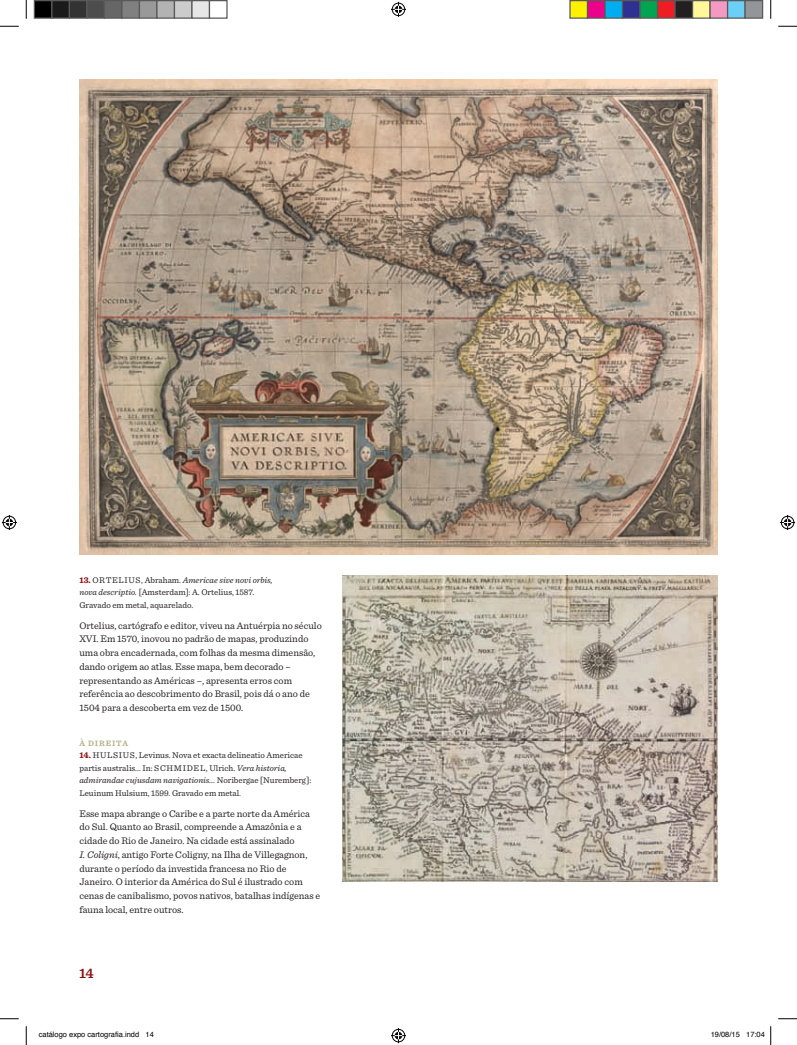
<style>
.page{position:relative;width:797px;height:1045px;background:#fff}
.page>*{position:absolute;margin:0;border:0;box-sizing:border-box;transform-origin:0 0}
.t1{font:600 14.38px "Sentinel";color:#8b0d10}
.t2{font:10px/13.8px "Sentinel";color:#231f20}
.t3{font:8.75px/12.5px "Sentinel";color:#231f20}
.t4{font:600 8.12px "Sentinel";letter-spacing:.1em;color:#b1aa7d}
.t5{font:7.5px "Helvetica";color:#000}
.s1{font-weight:700;color:#8b0d10}
.s2{font-style:italic}
</style>
<div class="page">
<img style="left:342px;top:575px;width:375px;height:306px">
<img style="left:79px;top:79px;width:638px;height:475px">
<svg style="left:0;top:25px;width:19px;height:2px"></svg>
<svg style="left:778px;top:25px;width:19px;height:2px"></svg>
<svg style="left:0;top:1018px;width:19px;height:1px"></svg>
<svg style="left:778px;top:1018px;width:19px;height:1px"></svg>
<svg style="left:25px;top:0;width:2px;height:19px"></svg>
<svg style="left:25px;top:1026px;width:2px;height:19px"></svg>
<svg style="left:770px;top:0;width:1px;height:19px"></svg>
<svg style="left:391px;top:2px;width:15px;height:15px"></svg>
<svg style="left:391px;top:1028px;width:15px;height:15px"></svg>
<svg style="left:2px;top:515px;width:15px;height:15px"></svg>
<svg style="left:780px;top:515px;width:15px;height:15px"></svg>
<div style="left:34px;top:1px;width:18px;height:17px;background:#000"></div>
<div style="left:34px;top:0;width:18px;height:19px;border:1px solid #595959"></div>
<div style="left:52px;top:1px;width:17px;height:17px;background:#1a1a1a"></div>
<div style="left:51px;top:0;width:19px;height:19px;border:1px solid #595959"></div>
<div style="left:69px;top:1px;width:18px;height:17px;background:#333"></div>
<div style="left:69px;top:0;width:19px;height:19px;border:1px solid #595959"></div>
<div style="left:87px;top:1px;width:17px;height:17px;background:#4d4d4d"></div>
<div style="left:86px;top:0;width:19px;height:19px;border:1px solid #595959"></div>
<div style="left:104px;top:1px;width:18px;height:17px;background:#666"></div>
<div style="left:104px;top:0;width:18px;height:19px;border:1px solid #595959"></div>
<div style="left:122px;top:1px;width:17px;height:17px;background:#808080"></div>
<div style="left:121px;top:0;width:19px;height:19px;border:1px solid #595959"></div>
<div style="left:139px;top:1px;width:18px;height:17px;background:#999"></div>
<div style="left:139px;top:0;width:19px;height:19px;border:1px solid #595959"></div>
<div style="left:157px;top:1px;width:17px;height:17px;background:#b3b3b3"></div>
<div style="left:156px;top:0;width:19px;height:19px;border:1px solid #595959"></div>
<div style="left:174px;top:1px;width:18px;height:17px;background:#ccc"></div>
<div style="left:174px;top:0;width:18px;height:19px;border:1px solid #595959"></div>
<div style="left:192px;top:1px;width:17px;height:17px;background:#e6e6e6"></div>
<div style="left:191px;top:0;width:19px;height:19px;border:1px solid #595959"></div>
<div style="left:209px;top:0;width:19px;height:19px;border:1px solid #595959"></div>
<div style="left:570px;top:1px;width:17px;height:17px;background:#fff101"></div>
<div style="left:569px;top:0;width:19px;height:19px;border:1px solid #595959"></div>
<div style="left:587px;top:1px;width:18px;height:17px;background:#ed028c"></div>
<div style="left:587px;top:0;width:18px;height:19px;border:1px solid #595959"></div>
<div style="left:605px;top:1px;width:17px;height:17px;background:#00aeef"></div>
<div style="left:604px;top:0;width:19px;height:19px;border:1px solid #595959"></div>
<div style="left:622px;top:1px;width:18px;height:17px;background:#2e3092"></div>
<div style="left:622px;top:0;width:18px;height:19px;border:1px solid #595959"></div>
<div style="left:640px;top:1px;width:17px;height:17px;background:#00a54f"></div>
<div style="left:639px;top:0;width:19px;height:19px;border:1px solid #595959"></div>
<div style="left:657px;top:1px;width:18px;height:17px;background:#ee1d23"></div>
<div style="left:657px;top:0;width:18px;height:19px;border:1px solid #595959"></div>
<div style="left:675px;top:1px;width:17px;height:17px;background:#231f20"></div>
<div style="left:674px;top:0;width:19px;height:19px;border:1px solid #595959"></div>
<div style="left:692px;top:1px;width:18px;height:17px;background:#fff79a"></div>
<div style="left:692px;top:0;width:18px;height:19px;border:1px solid #595959"></div>
<div style="left:710px;top:1px;width:17px;height:17px;background:#f499c2"></div>
<div style="left:709px;top:0;width:19px;height:19px;border:1px solid #595959"></div>
<div style="left:727px;top:1px;width:18px;height:17px;background:#6bcff6"></div>
<div style="left:727px;top:0;width:18px;height:19px;border:1px solid #595959"></div>
<div style="left:745px;top:1px;width:17px;height:17px;background:#939598"></div>
<div style="left:744px;top:0;width:19px;height:19px;border:1px solid #595959"></div>
<svg style="left:770px;top:1026px;width:1px;height:19px"></svg>
<p class="t3" style="left:79px;top:573px;width:195px"><span class="s1">13.</span> ORTELIUS, Abraham. <span class="s2">Americae sive novi orbis, nova descriptio.</span> [Amsterdam]: A. Ortelius, 1587.<br>Gravado em metal, aquarelado.</p>
<p class="t2" style="left:79px;top:617px;width:244px">Ortelius, cartógrafo e editor, viveu na Antuérpia no século XVI. Em 1570, inovou no padrão de mapas, produzindo uma obra encadernada, com folhas da mesma dimensão, dando origem ao atlas. Esse mapa, bem decorado – representando as Américas –, apresenta erros com referência ao descobrimento do Brasil, pois dá o ano de 1504 para a descoberta em vez de 1500.</p>
<p class="t4" style="left:79px;top:736px;width:50px">À DIREITA</p>
<p class="t3" style="left:79px;top:748px;width:233px"><span class="s1">14.</span> HULSIUS, Levinus. Nova et exacta delineatio Americae partis australis... In: SCHMIDEL, Ulrich. <span class="s2">Vera historia, admirandae cujusdam navigationis...</span> Noribergae [Nuremberg]:<br>Leuinum Hulsium, 1599. Gravado em metal.</p>
<p class="t2" style="left:79px;top:805px;width:242px">Esse mapa abrange o Caribe e a parte norte da América do Sul. Quanto ao Brasil, compreende a Amazônia e a cidade do Rio de Janeiro. Na cidade está assinalado<br><span class="s2">I. Coligni</span>, antigo Forte Coligny, na Ilha de Villegagnon, durante o período da investida francesa no Rio de Janeiro. O interior da América do Sul é ilustrado com cenas de canibalismo, povos nativos, batalhas indígenas e fauna local, entre outros.</p>
<h1 class="t1" style="left:79px;top:962px;width:16px">14</h1>
<p class="t5" style="left:39px;top:1028px;width:117px">catálogo expo cartografia.indd 14</p>
<p class="t5" style="left:710px;top:1028px;width:56px">19/08/15 17:04</p>
</div>
